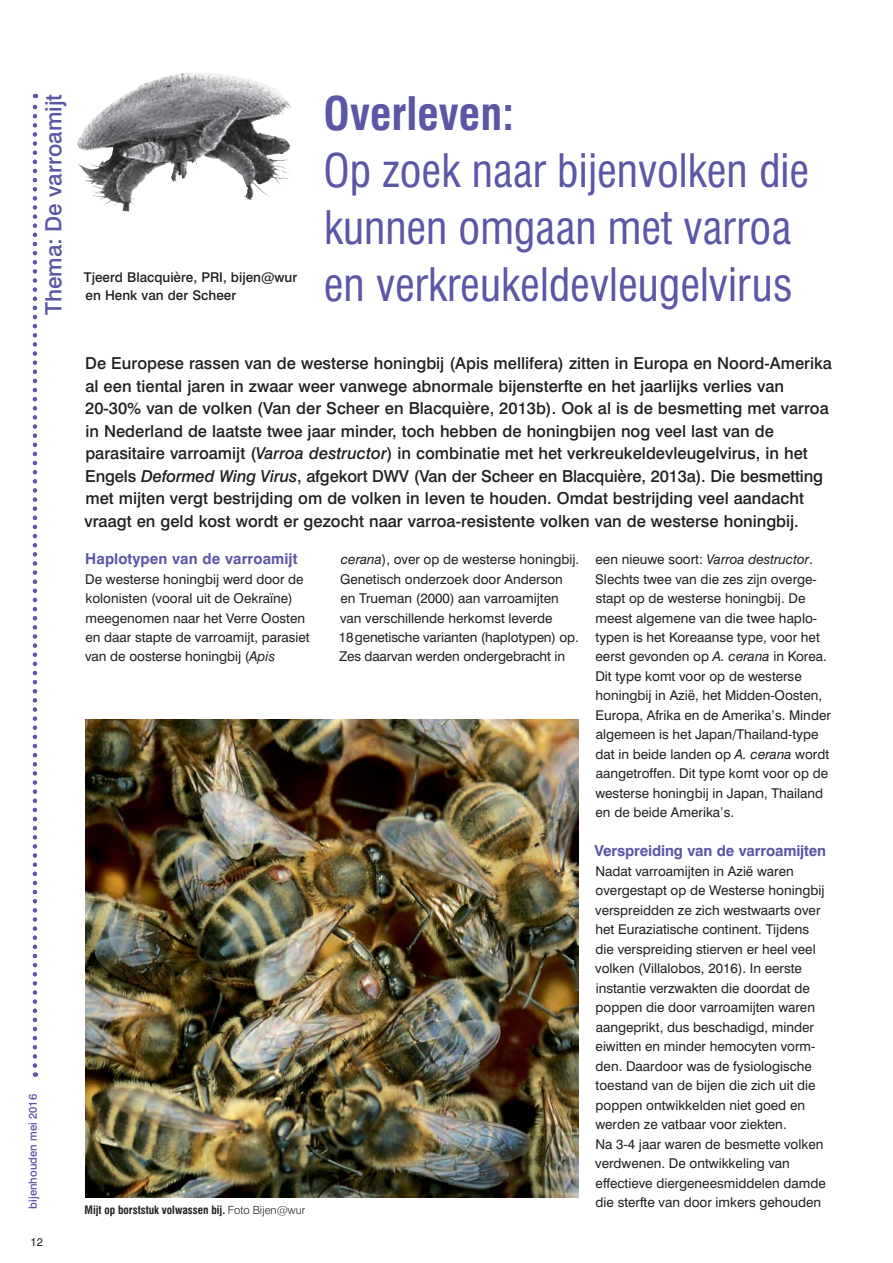
<style>
.page{position:relative;width:893px;height:1263px;background:#fff}
.page>*{position:absolute;margin:0;border:0;box-sizing:border-box;transform-origin:0 0}
.t1{font:condensed 45px/57px "Swiss 721 BT";color:#5b57a6}
.t2{font:700 condensed 45px "Swiss 721 BT";color:#5b57a6}
.t3{font:500 22.5px "Swiss 721 BT";color:#5b57a6}
.t4{font:500 16.5px/22.5px "Swiss 721 BT";color:#231f20}
.t5{font:700 15px "Swiss 721 BT";letter-spacing:-.01em;color:#5b57a6}
.t6{font:13.5px/19.5px "Swiss 721 BT";color:#231f20}
.t7{font:500 13.5px/18px "Swiss 721 BT";color:#231f20}
.t8{font:700 condensed 11.25px "Swiss 721 BT";color:#231f20}
.t9{font:500 11.25px "Swiss 721 BT";color:#5b57a6}
.t10{font:11.25px "Swiss 721 BT";color:#231f20}
.s1{font-style:italic}
.s2{font-weight:300;font-stretch:normal}
</style>
<div class="page">
<svg style="left:33px;top:94px;width:4px;height:972px"></svg>
<img style="left:77px;top:73px;width:127px;height:130px">
<img style="left:85px;top:720px;width:493px;height:478px">
<h2 class="t3" style="left:44px;top:315px;width:223px;rotate:-90deg">Thema: De varroamijt</h2>
<p class="t9" style="left:28px;top:1209px;width:116px;rotate:-90deg">bijenhouden mei 2016</p>
<p class="t10" style="left:31px;top:1237px;width:14px">12</p>
<p class="t7" style="left:84px;top:269px;width:215px">Tjeerd Blacquière, PRI, bijen@wur en Henk van der Scheer</p>
<h1 class="t2" style="left:324px;top:86px;width:192px">Overleven:</h1>
<h1 class="t1" style="left:323px;top:145px;width:487px">Op zoek naar bijenvolken die kunnen omgaan met varroa en verkreukelde vleugelvirus</h1>
<p class="t4" style="left:84px;top:353px;width:749px">De Europese rassen van de westerse honingbij (Apis mellifera) zitten in Europa en Noord-Amerika al een tiental jaren in zwaar weer vanwege abnormale bijensterfte en het jaarlijks verlies van 20-30% van de volken (Van der Scheer en Blacquière, 2013b). Ook al is de besmetting met varroa in Nederland de laatste twee jaar minder, toch hebben de honingbijen nog veel last van de parasitaire varroamijt (<span class="s1">Varroa destructor</span>) in combinatie met het verkreukeldevleugelvirus, in het Engels <span class="s1">Deformed Wing Virus</span>, afgekort DWV (Van der Scheer en Blacquière, 2013a). Die besmetting met mijten vergt bestrijding om de volken in leven te houden. Omdat bestrijding veel aandacht vraagt en geld kost wordt er gezocht naar varroa-resistente volken van de westerse honingbij.</p>
<p class="t6" style="left:595px;top:550px;width:237px">een nieuwe soort: <span class="s1">Varroa destructor</span>.<br>Slechts twee van die zes zijn overge&shy;stapt op de westerse honingbij. De meest algemene van die twee haplo&shy;typen is het Koreaanse type, voor het eerst gevonden op <span class="s1">A. cerana</span> in Korea.<br>Dit type komt voor op de westerse honingbij in Azië, het Midden-Oosten, Europa, Afrika en de Amerika’s. Minder algemeen is het Japan/Thailand-type dat in beide landen op <span class="s1">A. cerana</span> wordt aangetroffen. Dit type komt voor op de westerse honingbij in Japan, Thailand en de beide Amerika’s.</p>
<p class="t5" style="left:594px;top:845px;width:233px">Verspreiding van de varroamijten</p>
<p class="t6" style="left:595px;top:862px;width:232px">Nadat varroamijten in Azië waren overgestapt op de Westerse honingbij verspreidden ze zich westwaarts over het Euraziatische continent. Tijdens die verspreiding stierven er heel veel volken (Villalobos, 2016). In eerste instantie verzwakten die doordat de poppen die door varroamijten waren aangeprikt, dus beschadigd, minder eiwitten en minder hemocyten vorm&shy;den. Daardoor was de fysiologische toestand van de bijen die zich uit die poppen ontwikkelden niet goed en werden ze vatbaar voor ziekten.<br>Na 3-4 jaar waren de besmette volken verdwenen. De ontwikkeling van effectieve diergeneesmiddelen damde die sterfte van door imkers gehouden</p>
<p class="t5" style="left:85px;top:552px;width:214px">Haplotypen van de varroamijt</p>
<p class="t6" style="left:85px;top:570px;width:226px">De westerse honingbij werd door de kolonisten (vooral uit de Oekraïne) meegenomen naar het Verre Oosten en daar stapte de varroamijt, parasiet van de oosterse honingbij (<span class="s1">Apis</span></p>
<p class="t6" style="left:339px;top:550px;width:242px"><span class="s1">cerana</span>), over op de westerse honingbij.<br>Genetisch onderzoek door Anderson en Trueman (2000) aan varroamijten van verschillende herkomst leverde<br>18 genetische varianten (haplotypen) op.<br>Zes daarvan werden ondergebracht in</p>
<p class="t8" style="left:85px;top:1203px;width:222px">Mijt op borststuk volwassen bij. <span class="s2">Foto Bijen@wur</span></p>
</div>
